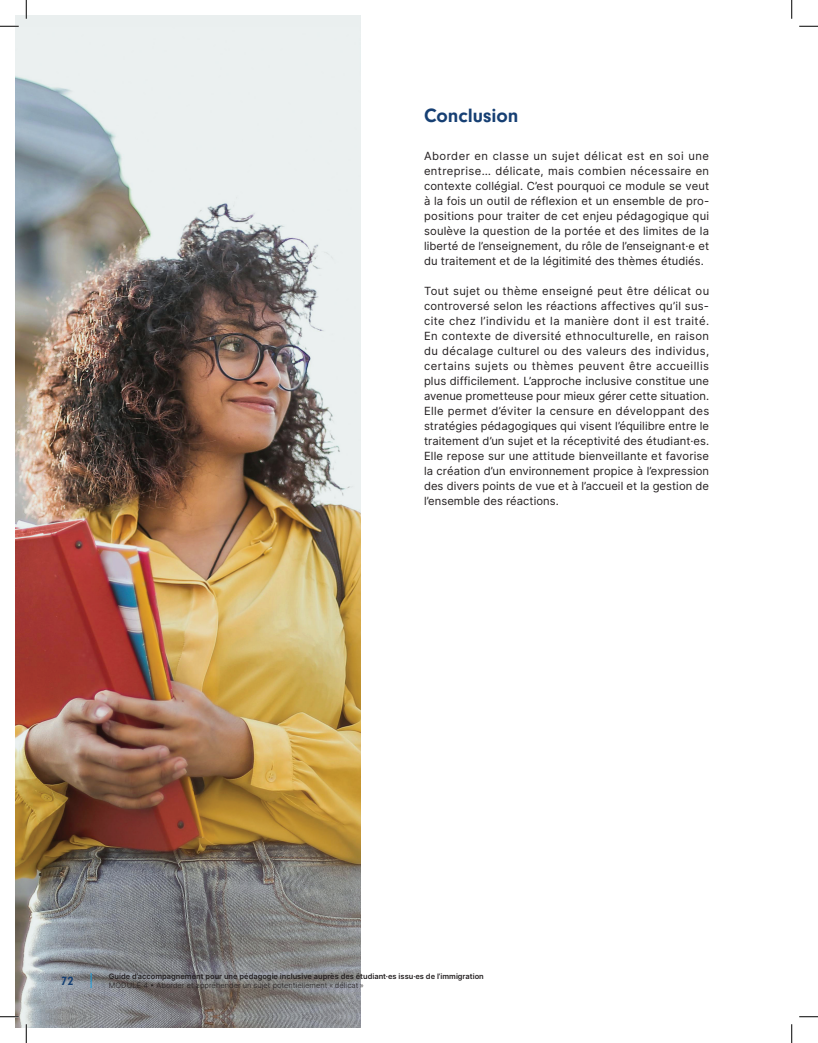
<style>
.page{position:relative;width:818px;height:1043px;background:#fff}
.page>*{position:absolute;margin:0;border:0;box-sizing:border-box;transform-origin:0 0}
.t1{font:700 20px "Neuzeit Gro";letter-spacing:-.005em;color:#163f73}
.t2{font:700 12.5px "Neuzeit Gro";color:#163f73}
.t3{font:11.25px/15px "Inter";letter-spacing:.005em;color:#231f20;text-align:justify}
.t4{font:600 7.5px "Inter";color:#231f20}
.t5{font:300 7.5px "Inter";color:#231f20}
</style>
<div class="page">
<img style="left:15px;top:15px;width:346px;height:1013px">
<svg style="left:91px;top:973px;width:1px;height:15px"></svg>
<svg style="left:0;top:25px;width:19px;height:2px"></svg>
<svg style="left:799px;top:25px;width:19px;height:2px"></svg>
<svg style="left:0;top:1015px;width:19px;height:2px"></svg>
<svg style="left:799px;top:1016px;width:19px;height:1px"></svg>
<svg style="left:25px;top:0;width:2px;height:19px"></svg>
<svg style="left:25px;top:1024px;width:2px;height:18px"></svg>
<svg style="left:791px;top:0;width:1px;height:19px"></svg>
<svg style="left:791px;top:1024px;width:1px;height:18px"></svg>
<h1 class="t1" style="left:424px;top:104px;width:96px">Conclusion</h1>
<p class="t3" style="left:424px;top:148px;width:287px">Aborder en classe un sujet délicat est en soi une entreprise… délicate, mais combien nécessaire en contexte collégial. C’est pourquoi ce module se veut à la fois un outil de réflexion et un ensemble de pro&shy;positions pour traiter de cet enjeu pédagogique qui soulève la question de la portée et des limites de la liberté de l’enseignement, du rôle de l’enseignant·e et du traitement et de la légitimité des thèmes étudiés.</p>
<p class="t3" style="left:424px;top:283px;width:287px">Tout sujet ou thème enseigné peut être délicat ou controversé selon les réactions affectives qu’il sus&shy;cite chez l’individu et la manière dont il est traité.<br>En contexte de diversité ethnoculturelle, en raison du décalage culturel ou des valeurs des individus, certains sujets ou thèmes peuvent être accueillis plus difficilement. L’approche inclusive constitue une avenue prometteuse pour mieux gérer cette situation.<br>Elle permet d’éviter la censure en développant des stratégies pédagogiques qui visent l’équilibre entre le traitement d’un sujet et la réceptivité des étudiant·es.<br>Elle repose sur une attitude bienveillante et favorise la création d’un environnement propice à l’expression des divers points de vue et à l’accueil et la gestion de l’ensemble des réactions.</p>
<p class="t2" style="left:61px;top:973px;width:14px">72</p>
<p class="t4" style="left:109px;top:970px;width:376px">Guide d’accompagnement pour une pédagogie inclusive auprès des étudiant·es issu·es de l’immigration</p>
<p class="t5" style="left:109px;top:980px;width:256px">MODULE 4 • Aborder et appréhender un sujet potentiellement « délicat »</p>
</div>
